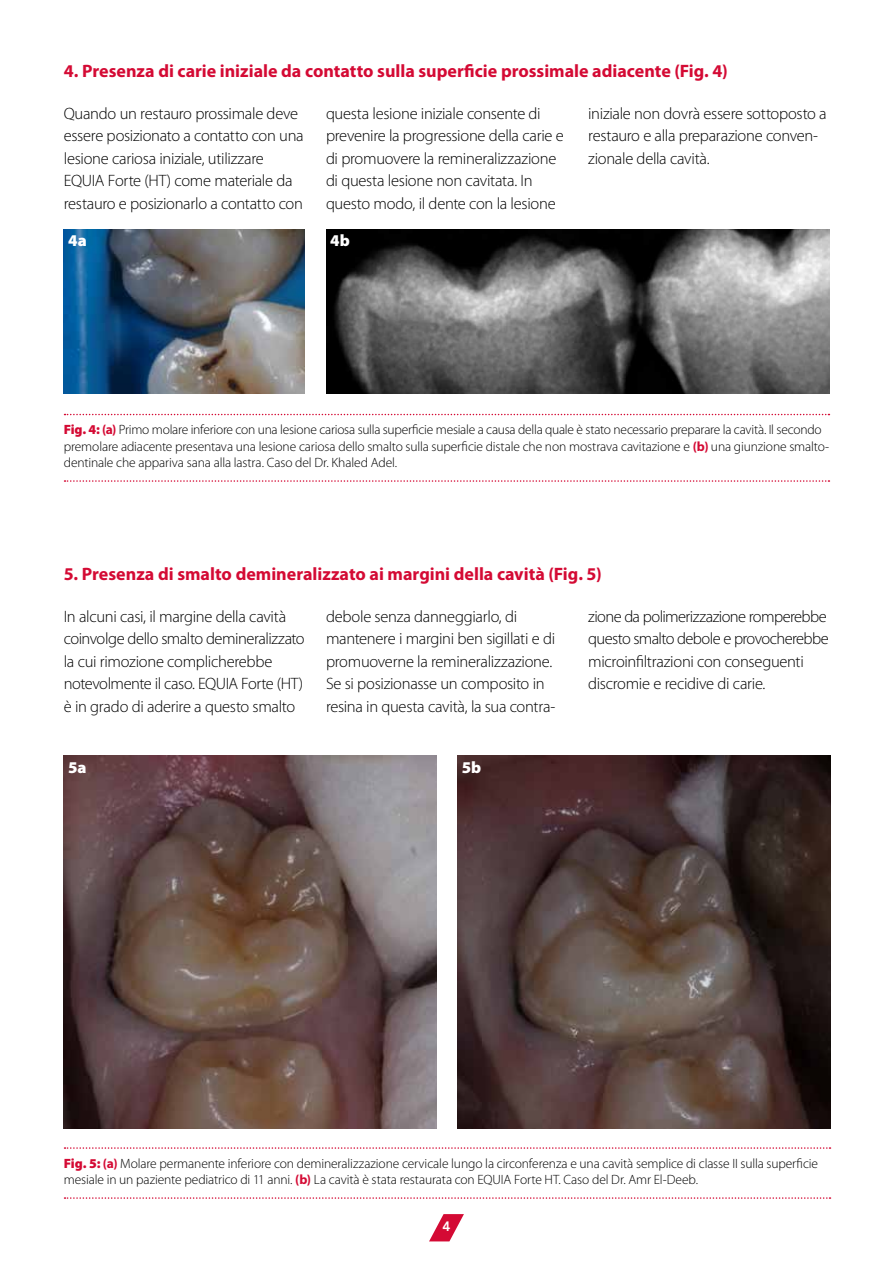
<style>
.page{position:relative;width:893px;height:1263px;background:#fff}
.page>*{position:absolute;margin:0;border:0;box-sizing:border-box;transform-origin:0 0}
.t1{font:700 18px "Myriad Pro";color:#d40a34}
.t2{font:300 16.5px/22.5px "Myriad Pro";letter-spacing:-.02em;color:#000}
.t3{font:900 16.5px "Myriad Pro";letter-spacing:.005em;color:#fff}
.t4{font:300 13.5px/16.5px "Myriad Pro";letter-spacing:-.01em;color:#000}
.t5{font:800 13.5px "Avenir LT Std";color:#fff}
.s1{font-weight:900;color:#d40a34}
.s2{font-weight:700;color:#d40a34}
</style>
<div class="page">
<svg style="left:429px;top:1214px;width:35px;height:27px"></svg>
<img style="left:64px;top:230px;width:241px;height:163px">
<svg style="left:65px;top:414px;width:764px;height:1px"></svg>
<svg style="left:65px;top:480px;width:764px;height:2px"></svg>
<img style="left:326px;top:230px;width:503px;height:163px">
<img style="left:64px;top:756px;width:372px;height:372px">
<svg style="left:65px;top:1147px;width:765px;height:2px"></svg>
<svg style="left:65px;top:1197px;width:765px;height:2px"></svg>
<img style="left:457px;top:756px;width:373px;height:372px">
<p class="t1" style="left:64px;top:61px;width:665px">4. Presenza di carie iniziale da contatto sulla superficie prossimale adiacente (Fig. 4)</p>
<p class="t2" style="left:64px;top:102px;width:241px">Quando un restauro prossimale deve essere posizionato a contatto con una lesione cariosa iniziale, utilizzare EQUIA Forte (HT) come materiale da restauro e posizionarlo a contatto con</p>
<p class="t2" style="left:326px;top:102px;width:239px">questa lesione iniziale consente di prevenire la progressione della carie e di promuovere la remineralizzazione di questa lesione non cavitata. In questo modo, il dente con la lesione</p>
<p class="t2" style="left:588px;top:102px;width:240px">iniziale non dovrà essere sottoposto a restauro e alla preparazione conven&shy;zionale della cavità.</p>
<p class="t3" style="left:68px;top:231px;width:20px">4a</p>
<p class="t3" style="left:330px;top:231px;width:21px">4b</p>
<p class="t4" style="left:64px;top:422px;width:767px"><span class="s1">Fig. 4:</span> <span class="s2">(a)</span> Primo molare inferiore con una lesione cariosa sulla superficie mesiale a causa della quale è stato necessario preparare la cavità. Il secondo premolare adiacente presentava una lesione cariosa dello smalto sulla superficie distale che non mostrava cavitazione e <span class="s2">(b)</span> una giunzione smalto&shy;dentinale che appariva sana alla lastra. Caso del Dr. Khaled Adel.</p>
<p class="t1" style="left:64px;top:564px;width:539px">5. Presenza di smalto demineralizzato ai margini della cavità (Fig. 5)</p>
<p class="t2" style="left:64px;top:605px;width:242px">In alcuni casi, il margine della cavità coinvolge dello smalto demineralizzato la cui rimozione complicherebbe notevolmente il caso. EQUIA Forte (HT) è in grado di aderire a questo smalto</p>
<p class="t2" style="left:326px;top:605px;width:231px">debole senza danneggiarlo, di mantenere i margini ben sigillati e di promuoverne la remineralizzazione.<br>Se si posizionasse un composito in resina in questa cavità, la sua contra-</p>
<p class="t2" style="left:588px;top:605px;width:242px">zione da polimerizzazione romperebbe questo smalto debole e provocherebbe microinfiltrazioni con conseguenti discromie e recidive di carie.</p>
<p class="t3" style="left:68px;top:757px;width:20px">5a</p>
<p class="t3" style="left:462px;top:757px;width:21px">5b</p>
<p class="t4" style="left:64px;top:1155px;width:756px"><span class="s1">Fig. 5:</span> <span class="s2">(a)</span> Molare permanente inferiore con demineralizzazione cervicale lungo la circonferenza e una cavità semplice di classe II sulla superficie mesiale in un paziente pediatrico di 11 anni. <span class="s2">(b)</span> La cavità è stata restaurata con EQUIA Forte HT. Caso del Dr. Amr El-Deeb.</p>
<p class="t5" style="left:442px;top:1218px;width:9px">4</p>
</div>
